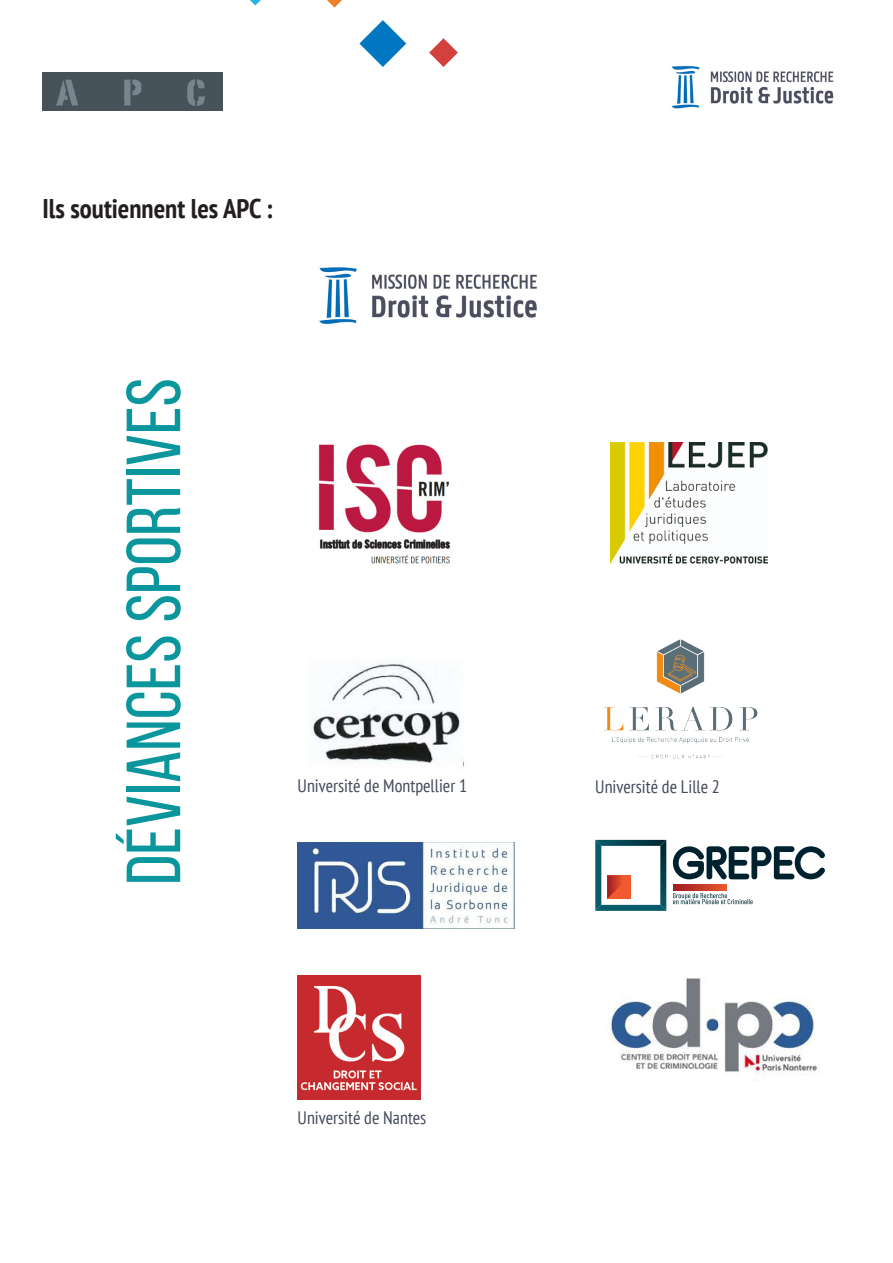
<style>
.page{position:relative;width:893px;height:1263px;background:#fff}
.page>*{position:absolute;margin:0;border:0;box-sizing:border-box;transform-origin:0 0}
.t1{font:76.5px "Bebas Neue";color:#0b969d}
.t2{font:700 condensed 27px "PT Sans";color:#231f20}
.t3{font:condensed 18px "PT Sans";color:#434959}
</style>
<div class="page">
<svg style="left:327px;top:0;width:15px;height:8px"></svg>
<svg style="left:250px;top:0;width:11px;height:5px"></svg>
<svg style="left:359px;top:20px;width:47px;height:47px"></svg>
<svg style="left:429px;top:38px;width:29px;height:29px"></svg>
<img style="left:43px;top:72px;width:179px;height:38px">
<img style="left:671px;top:65px;width:163px;height:44px">
<img style="left:318px;top:444px;width:133px;height:120px">
<img style="left:610px;top:442px;width:157px;height:121px">
<img style="left:310px;top:662px;width:154px;height:105px">
<svg style="left:673px;top:893px;width:80px;height:11px"></svg>
<svg style="left:673px;top:885px;width:54px;height:5px"></svg>
<svg style="left:673px;top:846px;width:152px;height:33px"></svg>
<svg style="left:595px;top:840px;width:71px;height:71px"></svg>
<img style="left:298px;top:842px;width:216px;height:87px">
<img style="left:603px;top:639px;width:155px;height:120px">
<img style="left:319px;top:267px;width:218px;height:57px">
<img style="left:607px;top:977px;width:211px;height:105px">
<img style="left:298px;top:976px;width:123px;height:123px">
<p class="t2" style="left:43px;top:191px;width:232px">Ils soutiennent les APC :</p>
<h1 class="t1" style="left:112px;top:885px;width:508px;rotate:-90deg">Déviances sportives</h1>
<p class="t3" style="left:298px;top:774px;width:171px">Université de Montpellier 1</p>
<p class="t3" style="left:298px;top:1106px;width:130px">Université de Nantes</p>
<p class="t3" style="left:595px;top:775px;width:126px">Université de Lille 2</p>
</div>
